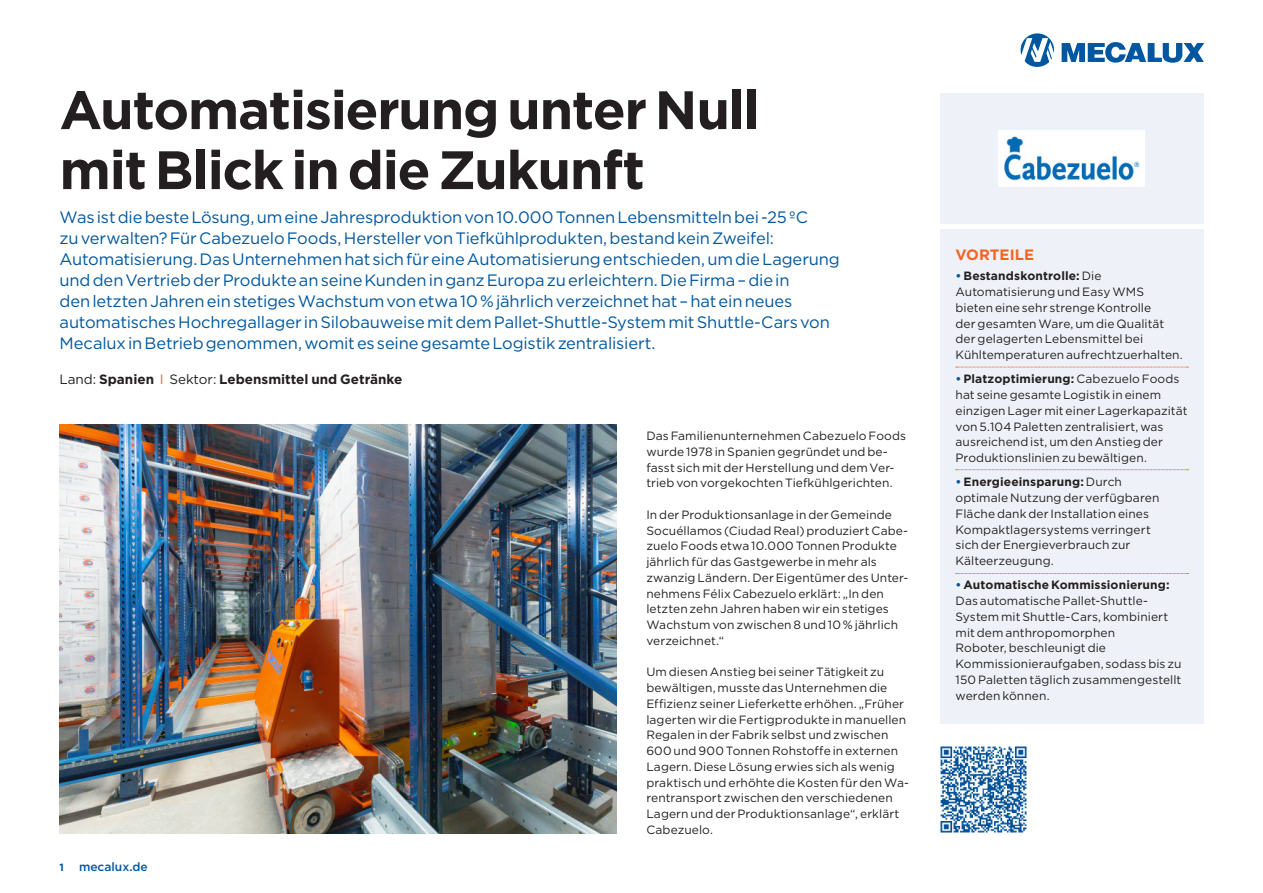
<style>
.page{position:relative;width:1263px;height:893px;background:#fff}
.page>*{position:absolute;margin:0;border:0;box-sizing:border-box;transform-origin:0 0}
.t1{font:700 54px/60px "Gotham";letter-spacing:-.025em;color:#231f20}
.t2{font:16.5px/21px "Gotham";letter-spacing:-.01em;color:#01579f}
.t3{font:700 15px "Gotham";color:#f36421}
.t4{font:700 13.5px "Gotham";color:#231f20}
.t5{font:12px/15.8px "Gotham";letter-spacing:.005em;color:#231f20}
.t6{font:500 12px "Gotham";color:#01579f}
.t7{font:700 10.5px "Gotham";color:#01579f}
.s1{font-weight:400}
.s2{font-weight:400;color:#f36421}
.s3{font-weight:700;color:#01579f}
.s4{font-weight:700}
</style>
<div class="page">
<svg style="left:1020px;top:33px;width:34px;height:34px"></svg>
<svg style="left:1062px;top:42px;width:142px;height:21px"></svg>
<div style="left:940px;top:94px;width:263px;height:130px;background:#eef2f8"></div>
<img style="left:940px;top:746px;width:87px;height:87px">
<div style="left:940px;top:229px;width:263px;height:495px;background:#eef2f8"></div>
<div style="left:998px;top:131px;width:147px;height:56px;background:#fff"></div>
<img style="left:60px;top:424px;width:557px;height:410px">
<svg style="left:956px;top:367px;width:232px;height:1px"></svg>
<svg style="left:956px;top:469px;width:232px;height:1px"></svg>
<svg style="left:956px;top:573px;width:232px;height:1px"></svg>
<img style="left:1004px;top:137px;width:136px;height:44px">
<h1 class="t1" style="left:60px;top:80px;width:702px">Automatisierung unter Null mit Blick in die Zukunft</h1>
<p class="t2" style="left:60px;top:207px;width:782px">Was ist die beste Lösung, um eine Jahresproduktion von 10.000 Tonnen Lebensmitteln bei -25 ºC<br>zu verwalten? Für Cabezuelo Foods, Hersteller von Tiefkühlprodukten, bestand kein Zweifel:<br>Automatisierung. Das Unternehmen hat sich für eine Automatisierung entschieden, um die Lagerung und den Vertrieb der Produkte an seine Kunden in ganz Europa zu erleichtern. Die Firma – die in<br>den letzten Jahren ein stetiges Wachstum von etwa 10 % jährlich verzeichnet hat – hat ein neues automatisches Hochregallager in Silobauweise mit dem Pallet-Shuttle-System mit Shuttle-Cars von Mecalux in Betrieb genommen, womit es seine gesamte Logistik zentralisiert.</p>
<p class="t4" style="left:60px;top:370px;width:344px"><span class="s1">Land:</span> Spanien <span class="s2">I</span> <span class="s1">Sektor:</span> Lebensmittel und Getränke</p>
<p class="t7" style="left:60px;top:860px;width:6px">1</p>
<p class="t6" style="left:79px;top:859px;width:70px">mecalux.de</p>
<p class="t5" style="left:646px;top:428px;width:261px">Das Familienunternehmen Cabezuelo Foods wurde 1978 in Spanien gegründet und be&shy;fasst sich mit der Herstellung und dem Ver&shy;trieb von vorgekochten Tiefkühlgerichten.</p>
<p class="t5" style="left:646px;top:506px;width:263px">In der Produktionsanlage in der Gemeinde Socuéllamos (Ciudad Real) produziert Cabe&shy;zuelo Foods etwa 10.000 Tonnen Produkte jährlich für das Gastgewerbe in mehr als zwanzig Ländern. Der Eigentümer des Unter&shy;nehmens Félix Cabezuelo erklärt: „In den letzten zehn Jahren haben wir ein stetiges Wachstum von zwischen 8 und 10 % jährlich verzeichnet.“</p>
<p class="t5" style="left:646px;top:664px;width:264px">Um diesen Anstieg bei seiner Tätigkeit zu bewältigen, musste das Unternehmen die Effizienz seiner Lieferkette erhöhen. „Früher lagerten wir die Fertigprodukte in manuellen Regalen in der Fabrik selbst und zwischen 600 und 900 Tonnen Rohstoffe in externen Lagern. Diese Lösung erwies sich als wenig praktisch und erhöhte die Kosten für den Wa&shy;rentransport zwischen den verschiedenen Lagern und der Produktionsanlage“, erklärt Cabezuelo.</p>
<p class="t3" style="left:955px;top:245px;width:80px">VORTEILE</p>
<p class="t5" style="left:955px;top:268px;width:229px"><span class="s3">•</span> <span class="s4">Bestandskontrolle:</span> Die Automatisierung und Easy WMS bieten eine sehr strenge Kontrolle<br>der gesamten Ware, um die Qualität der gelagerten Lebensmittel bei Kühltemperaturen aufrechtzuerhalten.</p>
<p class="t5" style="left:955px;top:371px;width:233px"><span class="s3">•</span> <span class="s4">Platzoptimierung:</span> Cabezuelo Foods hat seine gesamte Logistik in einem einzigen Lager mit einer Lagerkapazität von 5.104 Paletten zentralisiert, was ausreichend ist, um den Anstieg der Produktionslinien zu bewältigen.</p>
<p class="t5" style="left:955px;top:474px;width:205px"><span class="s3">•</span> <span class="s4">Energieeinsparung:</span> Durch optimale Nutzung der verfügbaren<br>Fläche dank der Installation eines<br>Kompaktlagersystems verringert sich der Energieverbrauch zur<br>Kälteerzeugung.</p>
<p class="t5" style="left:955px;top:577px;width:227px"><span class="s3">•</span> <span class="s4">Automatische Kommissionierung:<br></span>Das automatische Pallet-Shuttle-<br>System mit Shuttle-Cars, kombiniert mit dem anthropomorphen<br>Roboter, beschleunigt die<br>Kommissionieraufgaben, sodass bis zu<br>150 Paletten täglich zusammengestellt werden können.</p>
</div>
